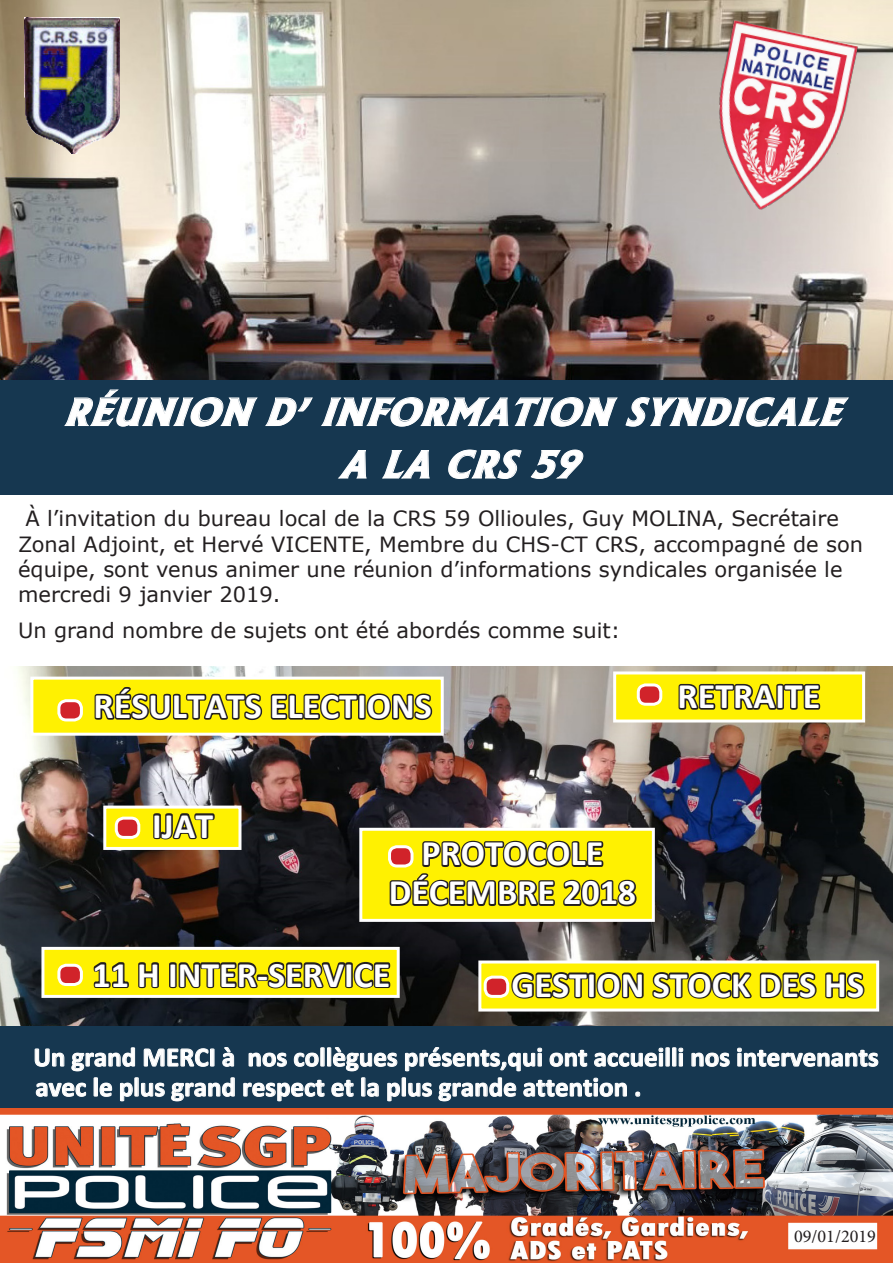
<style>
.page{position:relative;width:893px;height:1263px;background:#fff}
.page>*{position:absolute;margin:0;border:0;box-sizing:border-box;transform-origin:0 0}
.t1{font:700 36px/39px "Calibri";color:#fff;text-align:center}
.t2{font:italic 800 36px "Alaska";color:#fff}
.t3{font:700 27px/30px "Calibri";color:#fff}
.t4{font:21px/25.2px "Verdana";color:#231f20}
.t5{font:18px "Minion Pro";color:#231f20}
</style>
<div class="page">
<img style="left:0;top:667px;width:893px;height:359px">
<img style="left:0;top:0;width:893px;height:381px">
<img style="left:0;top:1108px;width:893px;height:155px">
<div style="left:30px;top:677px;width:414px;height:59px;background:#fff101;border:3px solid #fff"></div>
<div style="left:478px;top:960px;width:401px;height:51px;background:#fff101;border:3px solid #fff"></div>
<div style="left:41px;top:947px;width:359px;height:51px;background:#fff101;border:3px solid #fff"></div>
<div style="left:103px;top:805px;width:138px;height:45px;background:#fff101;border:3px solid #fff"></div>
<div style="left:359px;top:828px;width:296px;height:94px;background:#fff101;border:3px solid #fff"></div>
<div style="left:59px;top:701px;width:22px;height:19px;background:#d1232a;border-radius:8px"></div>
<div style="left:57px;top:699px;width:26px;height:22px;border:3px solid #fff;border-radius:8px"></div>
<div style="left:0;top:381px;width:893px;height:114px;background:#163750"></div>
<svg style="left:64px;top:389px;width:194px;height:38px"></svg>
<svg style="left:265px;top:397px;width:48px;height:29px"></svg>
<svg style="left:321px;top:397px;width:188px;height:30px"></svg>
<svg style="left:515px;top:397px;width:103px;height:30px"></svg>
<svg style="left:625px;top:397px;width:224px;height:30px"></svg>
<svg style="left:338px;top:450px;width:29px;height:29px"></svg>
<svg style="left:382px;top:450px;width:48px;height:29px"></svg>
<svg style="left:448px;top:449px;width:74px;height:30px"></svg>
<svg style="left:531px;top:449px;width:53px;height:30px"></svg>
<svg style="left:94px;top:687px;width:339px;height:34px"></svg>
<svg style="left:389px;top:840px;width:248px;height:67px"></svg>
<div style="left:389px;top:847px;width:23px;height:19px;background:#d1232a;border-radius:8px"></div>
<div style="left:388px;top:845px;width:26px;height:22px;border:3px solid #fff;border-radius:8px"></div>
<svg style="left:509px;top:963px;width:358px;height:36px"></svg>
<div style="left:116px;top:818px;width:23px;height:19px;background:#d1232a;border-radius:8px"></div>
<div style="left:115px;top:817px;width:25px;height:22px;border:3px solid #fff;border-radius:8px"></div>
<svg style="left:151px;top:800px;width:66px;height:40px"></svg>
<div style="left:485px;top:977px;width:23px;height:19px;background:#d1232a;border-radius:8px"></div>
<div style="left:484px;top:976px;width:25px;height:22px;border:3px solid #fff;border-radius:8px"></div>
<svg style="left:91px;top:945px;width:302px;height:57px"></svg>
<div style="left:59px;top:965px;width:22px;height:19px;background:#d1232a;border-radius:8px"></div>
<div style="left:57px;top:964px;width:26px;height:22px;border:3px solid #fff;border-radius:8px"></div>
<img style="left:693px;top:17px;width:170px;height:211px">
<div style="left:613px;top:671px;width:252px;height:51px;background:#fff101;border:3px solid #fff"></div>
<svg style="left:676px;top:671px;width:147px;height:39px"></svg>
<div style="left:638px;top:685px;width:23px;height:19px;background:#d1232a;border-radius:8px"></div>
<div style="left:637px;top:683px;width:25px;height:23px;border:3px solid #fff;border-radius:8px"></div>
<img style="left:24px;top:17px;width:95px;height:136px">
<div style="left:0;top:1026px;width:893px;height:82px;background:#163750"></div>
<svg style="left:34px;top:1048px;width:31px;height:19px"></svg>
<svg style="left:71px;top:1047px;width:64px;height:24px"></svg>
<svg style="left:143px;top:1048px;width:72px;height:19px"></svg>
<svg style="left:222px;top:1047px;width:12px;height:20px"></svg>
<svg style="left:248px;top:1052px;width:39px;height:15px"></svg>
<svg style="left:294px;top:1047px;width:104px;height:24px"></svg>
<svg style="left:405px;top:1047px;width:137px;height:24px"></svg>
<svg style="left:549px;top:1049px;width:38px;height:18px"></svg>
<svg style="left:594px;top:1047px;width:89px;height:20px"></svg>
<svg style="left:691px;top:1052px;width:39px;height:15px"></svg>
<svg style="left:737px;top:1047px;width:141px;height:20px"></svg>
<svg style="left:36px;top:1082px;width:50px;height:15px"></svg>
<svg style="left:93px;top:1077px;width:19px;height:20px"></svg>
<svg style="left:120px;top:1077px;width:45px;height:24px"></svg>
<svg style="left:171px;top:1077px;width:64px;height:24px"></svg>
<svg style="left:243px;top:1079px;width:82px;height:22px"></svg>
<svg style="left:331px;top:1079px;width:23px;height:18px"></svg>
<svg style="left:361px;top:1077px;width:18px;height:20px"></svg>
<svg style="left:387px;top:1077px;width:45px;height:24px"></svg>
<svg style="left:438px;top:1077px;width:78px;height:24px"></svg>
<svg style="left:523px;top:1077px;width:104px;height:20px"></svg>
<svg style="left:635px;top:1091px;width:5px;height:6px"></svg>
<p class="t2" style="left:63px;top:388px;width:794px">RÉUNION D’INFORMATION SYNDICALE</p>
<p class="t2" style="left:338px;top:440px;width:257px">ALACRS59</p>
<p class="t4" style="left:18px;top:506px;width:846px;text-indent:7px">À l’invitation du bureau local de la CRS 59 Ollioules, Guy MOLINA, Secrétaire Zonal Adjoint, et Hervé VICENTE, Membre du CHS-CT CRS, accompagné de son équipe, sont venus animer une réunion d’informations syndicales organisée le mercredi 9 janvier 2019.</p>
<p class="t4" style="left:18px;top:617px;width:604px">Un grand nombre de sujets ont été abordés comme suit:</p>
<p class="t1" style="left:94px;top:687px;width:340px">RÉSULTATS ELECTIONS</p>
<p class="t1" style="left:152px;top:806px;width:63px">IJAT</p>
<p class="t1" style="left:389px;top:834px;width:249px">PROTOCOLE<br>DÉCEMBRE 2018</p>
<p class="t1" style="left:678px;top:677px;width:144px">RETRAITE</p>
<p class="t1" style="left:93px;top:955px;width:299px">11 H INTER-SERVICE</p>
<p class="t1" style="left:512px;top:965px;width:354px">GESTION STOCK DES HS</p>
<p class="t3" style="left:33px;top:1042px;width:847px">Un grand MERCI à nos collègues présents,qui ont accueilli nos intervenants avec le plus grand respect et la plus grande attention .</p>
<p class="t5" style="left:794px;top:1224px;width:83px">09/01/2019</p>
</div>
